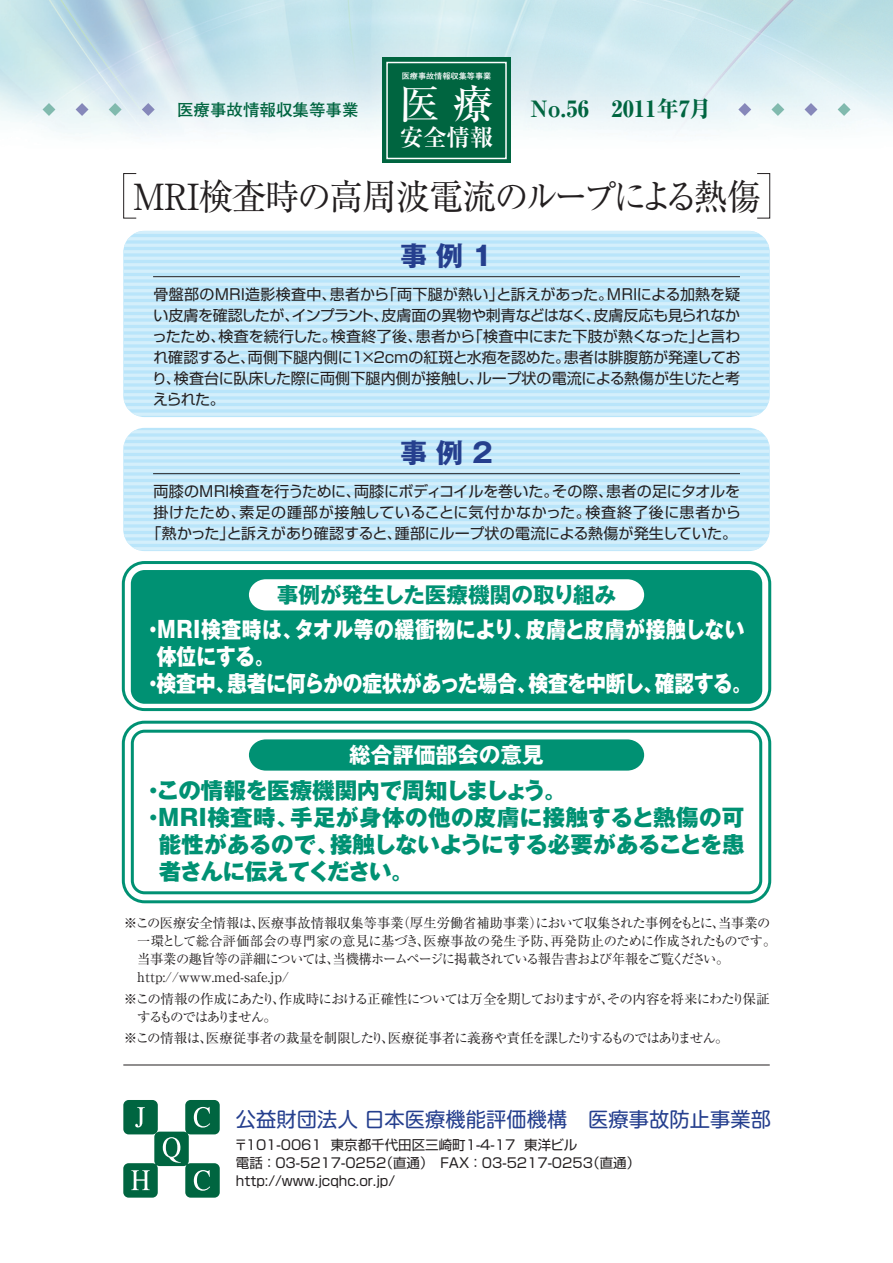
<style>
.page{position:relative;width:893px;height:1263px;background:#fff}
.page>*{position:absolute;margin:0;border:0;box-sizing:border-box;transform-origin:0 0}
.t1{font:40.35px "Ryumin Pro Medium 90 msp RKSJ H";color:#fff}
.t2{font:36px "Ryumin Pro Regular 90 msp RKSJ H";letter-spacing:-.095em;color:#231f20;scale:.95 1}
.t3{font:27px "Gothic MB101 Pro Bold 90 msp RKSJ H";color:#253f8e}
.t4{font:23.4px "Ryumin Pro Bold 90 msp RKSJ H";color:#fff}
.t5{font:22.5px "Gothic MB101 Pro Heavy 90 msp RKSJ H";letter-spacing:-.01em;color:#009173}
.t6{font:22.5px "Gothic MB101 Pro Heavy 90 msp RKSJ H";letter-spacing:-.01em;color:#fff;scale:.88 1}
.t7{font:22.5px "Gothic MB101 Pro Heavy 90 msp RKSJ H";letter-spacing:.03em;color:#fff;scale:.88 1}
.t8{font:22.5px "Gothic MB101 Pro Heavy 90 msp RKSJ H";letter-spacing:.02em;color:#009173}
.t9{font:22.5px "Ryumin Pro Heavy 90 msp RKSJ H";color:#006540}
.t10{font:22.5px "Gothic MB101 Pro Heavy 90 msp RKSJ H";letter-spacing:-.07em;color:#009173}
.t11{font:21.6px "Gothic MB101 Pro Bold 90 msp RKSJ H";color:#009173}
.t12{font:21.6px "Gothic MB101 Pro Bold 90 msp RKSJ H";color:#fff}
.t13{font:20.25px "Shin M Go Pro Regular 90 msp RKSJ H";letter-spacing:.005em;color:#253f8e}
.t14{font:16.5px "Futo Go B101 Pro Bold 90 msp RKSJ H";color:#006540}
.t15{font:15px/21px "Shin Go Pro Regular 90 msp RKSJ H";color:#231f20;text-align:center}
.t16{font:13.5px/18px "Shin Go Pro Regular 90 msp RKSJ H";color:#231f20}
.t17{font:13.5px "Ryumin Pro Regular 90 msp RKSJ H";color:#231f20}
.t18{font:13.5px/18px "Ryumin Pro Regular 90 msp RKSJ H";letter-spacing:-.085em;color:#231f20}
.t19{font:13.5px "Ryumin Pro Regular 90 msp RKSJ H";letter-spacing:-.02em;color:#231f20}
.t20{font:13.5px "Ryumin Pro Regular 90 msp RKSJ H";letter-spacing:-.065em;color:#231f20}
.t21{font:13.5px "Ryumin Pro Regular 90 msp RKSJ H";letter-spacing:-.07em;color:#231f20}
.t22{font:8.1px "Futo Go B101 Pro Bold 90 msp RKSJ H";color:#fff}
</style>
<div class="page">
<img style="left:0;top:0;width:893px;height:1065px">
<svg style="left:109px;top:103px;width:13px;height:13px"></svg>
<svg style="left:43px;top:103px;width:12px;height:13px"></svg>
<svg style="left:142px;top:103px;width:13px;height:13px"></svg>
<svg style="left:76px;top:103px;width:13px;height:13px"></svg>
<svg style="left:771px;top:103px;width:13px;height:13px"></svg>
<svg style="left:804px;top:103px;width:13px;height:13px"></svg>
<svg style="left:738px;top:103px;width:13px;height:13px"></svg>
<svg style="left:837px;top:103px;width:13px;height:13px"></svg>
<div style="left:382px;top:58px;width:129px;height:105px;background:#006540"></div>
<div style="left:386px;top:62px;width:121px;height:97px;border:1px solid #fff"></div>
<hr style="left:123px;top:1065px;width:647px;height:1px;background:#231f20">
<div style="left:123px;top:173px;width:14px;height:45px;border:1px solid #231f20"></div>
<div style="left:757px;top:173px;width:13px;height:45px;border:1px solid #231f20"></div>
<div style="left:123px;top:231px;width:647px;height:186px;background:linear-gradient(to right,#c6e9fa,#c6e9fa);border-radius:21px"></div>
<hr style="left:153px;top:276px;width:587px;height:1px;background:#231f20">
<div style="left:123px;top:428px;width:647px;height:123px;background:linear-gradient(to right,#c6e9fa,#c6e9fa);border-radius:21px"></div>
<hr style="left:153px;top:473px;width:587px;height:1px;background:#231f20">
<div style="left:131px;top:730px;width:631px;height:164px;border:3px solid #009173;border-radius:12px"></div>
<div style="left:122px;top:721px;width:649px;height:182px;border:3px solid #009173;border-radius:21px"></div>
<svg style="left:249px;top:739px;width:395px;height:32px"></svg>
<div style="left:132px;top:572px;width:629px;height:130px;background:#009173;border-radius:12px"></div>
<div style="left:131px;top:570px;width:631px;height:134px;border:3px solid #009173;border-radius:12px"></div>
<div style="left:122px;top:561px;width:649px;height:150px;border:3px solid #009173;border-radius:21px"></div>
<div style="left:249px;top:579px;width:395px;height:31px;background:#fff"></div>
<svg style="left:123px;top:1100px;width:97px;height:98px"></svg>
<p class="t14" style="left:177px;top:103px;width:183px">医療事故情報収集等事業</p>
<p class="t22" style="left:402px;top:73px;width:91px">医療事故情報収集等事業</p>
<h1 class="t1" style="left:399px;top:89px;width:96px">医 療</h1>
<h3 class="t4" style="left:400px;top:129px;width:95px">安全情報</h3>
<h3 class="t9" style="left:531px;top:100px;width:182px">No.56　2011年7月</h3>
<h2 class="t2" style="left:132px;top:183px;width:664px">ＭＲＩ検査時の高周波電流のループによる熱傷</h2>
<h3 class="t3" style="left:400px;top:245px;width:94px">事 例 1</h3>
<p class="t15" style="left:152px;top:286px;width:590px;text-align:justify">骨盤部のＭＲＩ造影検査中、患者から「両下腿が熱い」と訴えがあった。ＭＲＩによる加熱を疑い皮膚を確認したが、インプラント、皮膚面の異物や刺青などはなく、皮膚反応も見られなかったため、検査を続行した。検査終了後、患者から「検査中にまた下肢が熱くなった」と言われ確認すると、両側下腿内側に１×２ｃｍの紅斑と水疱を認めた。患者は腓腹筋が発達しており、検査台に臥床した際に両側下腿内側が接触し、ループ状の電流による熱傷が生じたと考えられた。</p>
<h3 class="t3" style="left:400px;top:442px;width:94px">事 例 2</h3>
<p class="t15" style="left:147px;top:483px;width:596px">両膝のＭＲＩ検査を行うために、両膝にボディコイルを巻いた。その際、患者の足にタオルを掛けたため、素足の踵部が接触していることに気付かなかった。検査終了後に患者から「熱かった」と訴えがあり確認すると、踵部にループ状の電流による熱傷が発生していた。</p>
<h3 class="t11" style="left:277px;top:587px;width:341px">事例が発生した医療機関の取り組み</h3>
<h3 class="t7" style="left:143px;top:621px;width:685px">・MRI検査時は、タオル等の緩衝物により、皮膚と皮膚が接触しない</h3>
<h3 class="t6" style="left:157px;top:648px;width:135px">体位にする。</h3>
<h3 class="t6" style="left:143px;top:675px;width:693px">・検査中、患者に何らかの症状があった場合、検査を中断し、確認する。</h3>
<h3 class="t12" style="left:349px;top:747px;width:196px">総合評価部会の意見</h3>
<h3 class="t5" style="left:142px;top:782px;width:426px">・この情報を医療機関内で周知しましょう。</h3>
<h3 class="t8" style="left:142px;top:809px;width:604px">・ＭＲＩ検査時、手足が身体の他の皮膚に接触すると熱傷の可</h3>
<h3 class="t5" style="left:159px;top:836px;width:587px">能性があるので、接触しないようにする必要があることを患</h3>
<h3 class="t10" style="left:159px;top:863px;width:256px">者さんに伝えてください。</h3>
<p class="t17" style="left:124px;top:918px;width:648px">※この医療安全情報は、医療事故情報収集等事業（厚生労働省補助事業）において収集された事例をもとに、当事業の</p>
<p class="t19" style="left:137px;top:936px;width:640px">一環として総合評価部会の専門家の意見に基づき、医療事故の発生予防、再発防止のために作成されたものです。</p>
<p class="t21" style="left:137px;top:954px;width:594px">当事業の趣旨等の詳細については、当機構ホームページに掲載されている報告書および年報をご覧ください。</p>
<p class="t17" style="left:124px;top:972px;width:167px">　http://www.med-safe.jp/</p>
<p class="t18" style="left:137px;top:992px;width:634px;text-indent:-13px">※この情報の作成にあたり、作成時における正確性については万全を期しておりますが、その内容を将来にわたり保証するものではありません。</p>
<p class="t20" style="left:124px;top:1033px;width:606px">※この情報は、医療従事者の裁量を制限したり、医療従事者に義務や責任を課したりするものではありません。</p>
<h3 class="t13" style="left:236px;top:1112px;width:537px">公益財団法人 日本医療機能評価機構　医療事故防止事業部</h3>
<p class="t16" style="left:234px;top:1138px;width:408px">〒101-0061 東京都千代田区三崎町1-4-17 東洋ビル<br>電話 ：03-5217-0252（直通）　ＦＡＸ ：03-5217-0253（直通）http://www.jcqhc.or.jp/</p>
</div>
